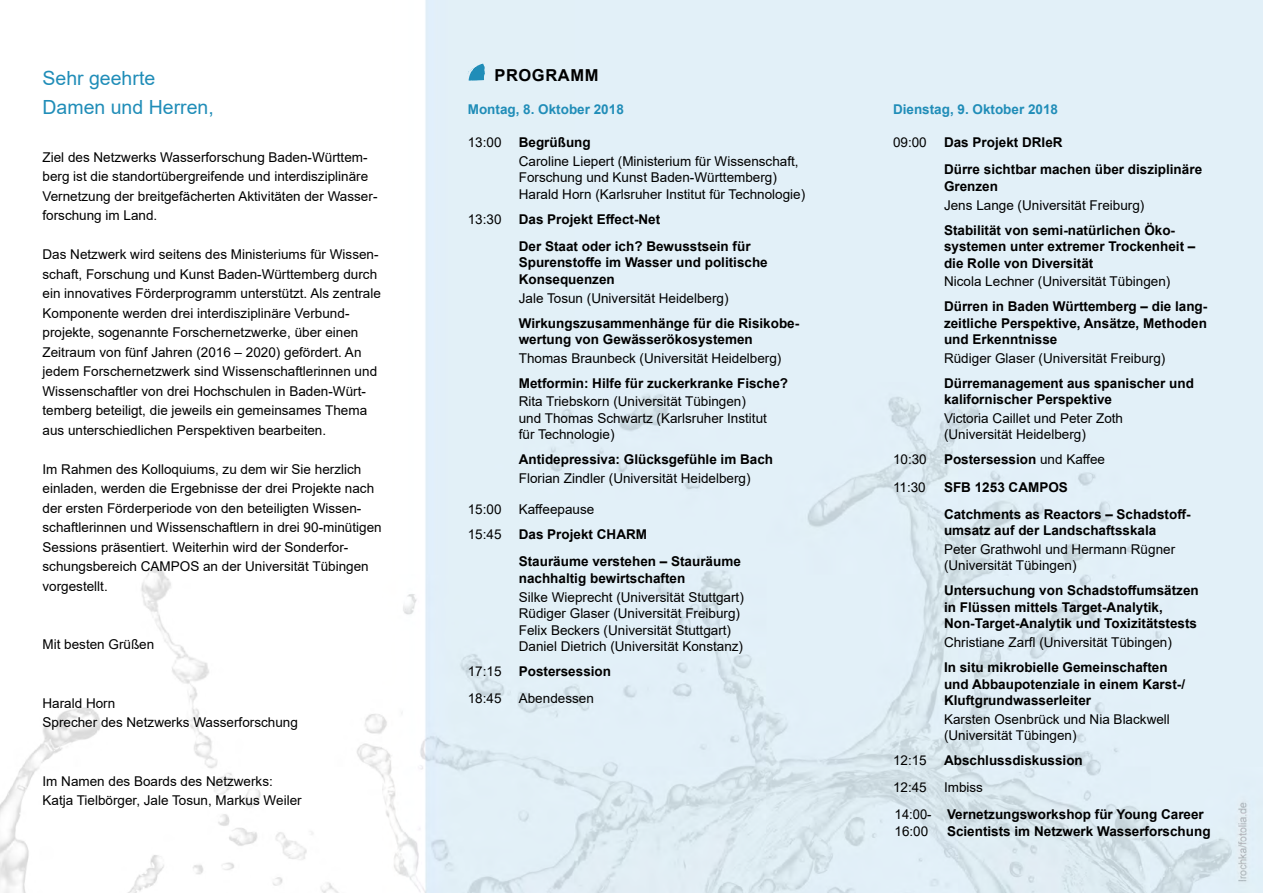
<style>
.page{position:relative;width:1263px;height:893px;background:#fff}
.page>*{position:absolute;margin:0;border:0;box-sizing:border-box;transform-origin:0 0}
.t1{font:19.5px/28.5px "Arial";color:#208db8}
.t2{font:700 16.5px "Arial";letter-spacing:.035em;color:#000}
.Programmblöcke_mit_E{font:13.5px/19.5px "Arial";color:#000}
.Programmblöcke_Titel{font:700 13.5px/16.5px "Arial";color:#000}
.Programmblöcke_Titel-2{font:13.5px "Arial";color:#000}
.Programmblöcke_Titel-3{font:700 13.5px "Arial";color:#208db8}
.s1{font-weight:400}
</style>
<div class="page">
<img style="left:0;top:0;width:1263px;height:893px">
<svg style="left:468px;top:64px;width:17px;height:17px"></svg>
<p class="t1" style="left:43px;top:64px;width:173px">Sehr geehrte<br>Damen und Herren,</p>
<p class="Programmblöcke_mit_E" style="left:43px;top:147px;width:336px">Ziel des Netzwerks Wasserforschung Baden-Württem&shy;berg ist die standortübergreifende und interdisziplinäre Vernetzung der breitgefächerten Aktivitäten der Wasser&shy;forschung im Land.</p>
<p class="Programmblöcke_mit_E" style="left:43px;top:245px;width:340px">Das Netzwerk wird seitens des Ministeriums für Wissen&shy;schaft, Forschung und Kunst Baden-Württemberg durch ein innovatives Förderprogramm unterstützt. Als zentrale Komponente werden drei interdisziplinäre Verbund&shy;projekte, sogenannte Forschernetzwerke, über einen Zeitraum von fünf Jahren (2016 – 2020) gefördert. An jedem Forschernetzwerk sind Wissenschaftlerinnen und Wissenschaftler von drei Hochschulen in Baden-Würt&shy;temberg beteiligt, die jeweils ein gemeinsames Thema aus unterschiedlichen Perspektiven bearbeiten.</p>
<p class="Programmblöcke_mit_E" style="left:43px;top:459px;width:341px">Im Rahmen des Kolloquiums, zu dem wir Sie herzlich einladen, werden die Ergebnisse der drei Projekte nach der ersten Förderperiode von den beteiligten Wissen&shy;schaftlerinnen und Wissenschaftlern in drei 90-minütigen Sessions präsentiert. Weiterhin wird der Sonderfor&shy;schungsbereich CAMPOS an der Universität Tübingen vorgestellt.</p>
<p class="Programmblöcke_mit_E" style="left:43px;top:635px;width:113px">Mit besten Grüßen</p>
<p class="Programmblöcke_mit_E" style="left:43px;top:693px;width:74px">Harald Horn</p>
<p class="Programmblöcke_mit_E" style="left:43px;top:713px;width:257px">Sprecher des Netzwerks Wasserforschung</p>
<p class="Programmblöcke_mit_E" style="left:43px;top:771px;width:232px">Im Namen des Boards des Netzwerks:</p>
<p class="Programmblöcke_mit_E" style="left:43px;top:791px;width:261px">Katja Tielbörger, Jale Tosun, Markus Weiler</p>
<p class="t2" style="left:494px;top:63px;width:105px">PROGRAMM</p>
<p class="Programmblöcke_Titel-3" style="left:468px;top:99px;width:158px">Montag, 8. Oktober 2018</p>
<p class="Programmblöcke_Titel-2" style="left:468px;top:133px;width:35px">13:00</p>
<p class="Programmblöcke_Titel" style="left:519px;top:134px;width:73px">Begrüßung</p>
<p class="Programmblöcke_mit_E" style="left:519px;top:153px;width:288px;line-height:16.5px">Caroline Liepert (Ministerium für Wissenschaft,<br>Forschung und Kunst Baden-Württemberg)<br>Harald Horn (Karlsruher Institut für Technologie)</p>
<p class="Programmblöcke_Titel-2" style="left:468px;top:210px;width:35px">13:30</p>
<p class="Programmblöcke_Titel" style="left:519px;top:211px;width:143px">Das Projekt Effect-Net</p>
<p class="Programmblöcke_Titel" style="left:519px;top:238px;width:250px">Der Staat oder ich? Bewusstsein für<br>Spurenstoffe im Wasser und politische<br>Konsequenzen</p>
<p class="Programmblöcke_mit_E" style="left:519px;top:288px;width:211px">Jale Tosun (Universität Heidelberg)</p>
<p class="Programmblöcke_Titel" style="left:519px;top:315px;width:282px">Wirkungszusammenhänge für die Risikobe&shy;wertung von Gewässerökosystemen</p>
<p class="Programmblöcke_mit_E" style="left:519px;top:348px;width:264px">Thomas Braunbeck (Universität Heidelberg)</p>
<p class="Programmblöcke_Titel" style="left:519px;top:375px;width:271px">Metformin: Hilfe für zuckerkranke Fische?</p>
<p class="Programmblöcke_mit_E" style="left:519px;top:393px;width:250px;line-height:16.5px">Rita Triebskorn (Universität Tübingen) und Thomas Schwartz (Karlsruher Institut für Technologie)</p>
<p class="Programmblöcke_Titel" style="left:519px;top:451px;width:256px">Antidepressiva: Glücksgefühle im Bach</p>
<p class="Programmblöcke_mit_E" style="left:519px;top:468px;width:233px">Florian Zindler (Universität Heidelberg)</p>
<p class="Programmblöcke_mit_E" style="left:468px;top:500px;width:35px">15:00</p>
<p class="Programmblöcke_mit_E" style="left:519px;top:500px;width:77px">Kaffeepause</p>
<p class="Programmblöcke_Titel-2" style="left:468px;top:525px;width:35px">15:45</p>
<p class="Programmblöcke_Titel" style="left:519px;top:526px;width:130px">Das Projekt CHARM</p>
<p class="Programmblöcke_Titel" style="left:519px;top:554px;width:224px">Stauräume verstehen – Stauräume nachhaltig bewirtschaften</p>
<p class="Programmblöcke_mit_E" style="left:519px;top:588px;width:227px;line-height:16.5px">Silke Wieprecht (Universität Stuttgart)<br>Rüdiger Glaser (Universität Freiburg)<br>Felix Beckers (Universität Stuttgart)<br>Daniel Dietrich (Universität Konstanz)</p>
<p class="Programmblöcke_Titel-2" style="left:468px;top:662px;width:35px">17:15</p>
<p class="Programmblöcke_Titel" style="left:519px;top:663px;width:94px">Postersession</p>
<p class="Programmblöcke_Titel-2" style="left:468px;top:689px;width:35px">18:45</p>
<p class="Programmblöcke_Titel-2" style="left:519px;top:689px;width:77px">Abendessen</p>
<p class="Programmblöcke_Titel-3" style="left:893px;top:100px;width:167px">Dienstag, 9. Oktober 2018</p>
<p class="Programmblöcke_Titel-2" style="left:893px;top:133px;width:35px">09:00</p>
<p class="Programmblöcke_Titel" style="left:944px;top:134px;width:120px">Das Projekt DRIeR</p>
<p class="Programmblöcke_Titel" style="left:944px;top:162px;width:260px">Dürre sichtbar machen über disziplinäre<br>Grenzen</p>
<p class="Programmblöcke_mit_E" style="left:944px;top:195px;width:202px">Jens Lange (Universität Freiburg)</p>
<p class="Programmblöcke_Titel" style="left:944px;top:222px;width:253px">Stabilität von semi-natürlichen Öko&shy;systemen unter extremer Trockenheit – die Rolle von Diversität</p>
<p class="Programmblöcke_mit_E" style="left:944px;top:272px;width:228px">Nicola Lechner (Universität Tübingen)</p>
<p class="Programmblöcke_Titel" style="left:944px;top:298px;width:265px;text-align:justify">Dürren in Baden Württemberg – die lang&shy;zeitliche Perspektive, Ansätze, Methoden und Erkenntnisse</p>
<p class="Programmblöcke_mit_E" style="left:944px;top:348px;width:223px">Rüdiger Glaser (Universität Freiburg)</p>
<p class="Programmblöcke_Titel" style="left:944px;top:375px;width:251px">Dürremanagement aus spanischer und kalifornischer Perspektive</p>
<p class="Programmblöcke_mit_E" style="left:944px;top:410px;width:181px;line-height:16.5px">Victoria Caillet und Peter Zoth (Universität Heidelberg)</p>
<p class="Programmblöcke_Titel-2" style="left:893px;top:450px;width:35px">10:30</p>
<p class="Programmblöcke_Titel" style="left:944px;top:452px;width:163px">Postersession <span class="s1">und Kaffee</span></p>
<p class="Programmblöcke_Titel-2" style="left:893px;top:478px;width:34px">11:30</p>
<p class="Programmblöcke_Titel" style="left:944px;top:479px;width:125px">SFB 1253 CAMPOS</p>
<p class="Programmblöcke_Titel" style="left:944px;top:506px;width:248px">Catchments as Reactors – Schadstoff&shy;umsatz auf der Landschaftsskala</p>
<p class="Programmblöcke_mit_E" style="left:944px;top:541px;width:233px;line-height:16.5px">Peter Grathwohl und Hermann Rügner (Universität Tübingen)</p>
<p class="Programmblöcke_Titel" style="left:944px;top:582px;width:256px">Untersuchung von Schadstoffumsätzen in Flüssen mittels Target-Analytik,<br>Non-Target-Analytik und Toxizitätstests</p>
<p class="Programmblöcke_mit_E" style="left:944px;top:632px;width:229px">Christiane Zarfl (Universität Tübingen)</p>
<p class="Programmblöcke_Titel" style="left:944px;top:659px;width:243px">In situ mikrobielle Gemeinschaften und Abbaupotenziale in einem Karst-/<br>Kluftgrundwasserleiter</p>
<p class="Programmblöcke_mit_E" style="left:944px;top:711px;width:227px;line-height:16.5px">Karsten Osenbrück und Nia Blackwell (Universität Tübingen)</p>
<p class="Programmblöcke_Titel-2" style="left:893px;top:751px;width:35px">12:15</p>
<p class="Programmblöcke_Titel" style="left:944px;top:752px;width:140px">Abschlussdiskussion</p>
<p class="Programmblöcke_Titel-2" style="left:893px;top:778px;width:35px">12:45</p>
<p class="Programmblöcke_Titel-2" style="left:944px;top:778px;width:41px">Imbiss</p>
<p class="Programmblöcke_Titel" style="left:894px;top:807px;width:311px"><span class="s1">14:00-</span> Vernetzungsworkshop für Young Career<br><span class="s1">16:00</span></p>
<p class="Programmblöcke_Titel" style="left:947px;top:823px;width:265px">Scientists im Netzwerk Wasserforschung</p>
</div>
